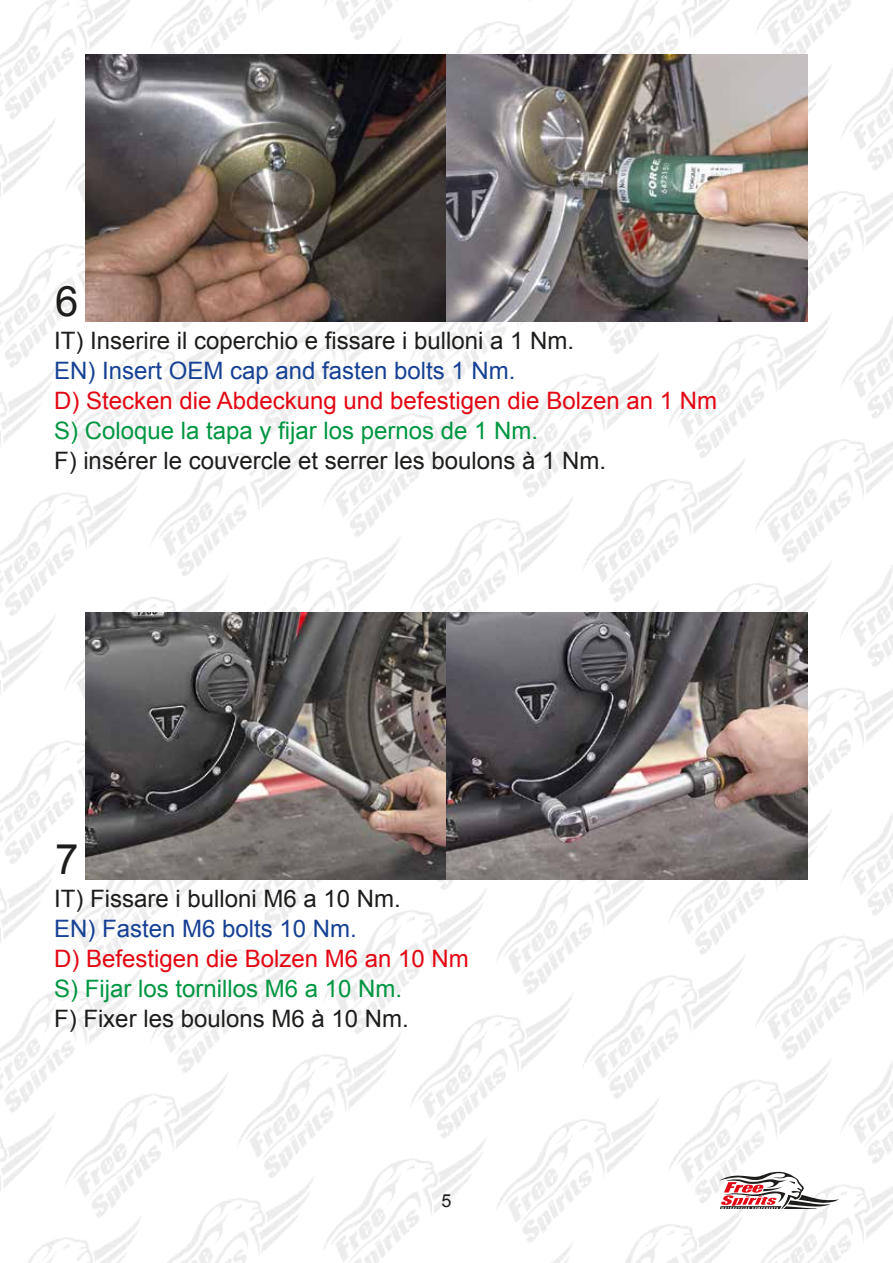
<style>
.page{position:relative;width:893px;height:1263px;background:#fff}
.page>*{position:absolute;margin:0;border:0;box-sizing:border-box;transform-origin:0 0}
.t1{font:42px "Arial";color:#1d1d1b}
.t2{font:24px "Arial";color:#1d1d1b}
.t3{font:24px "Arial";color:#e30613}
.t4{font:24px "Arial";color:#009641}
.t5{font:24px "Arial";color:#164194}
.t6{font:18px "Arial";color:#1d1d1b}
</style>
<div class="page">
<img style="left:0;top:0;width:893px;height:1262px">
<svg style="left:719px;top:1172px;width:120px;height:37px"></svg>
<img style="left:85px;top:54px;width:723px;height:268px">
<img style="left:85px;top:612px;width:723px;height:268px">
<h1 class="t1" style="left:55px;top:274px;width:25px">6</h1>
<p class="t2" style="left:54px;top:325px;width:522px">IT) Inserire il coperchio e fissare i bulloni a 1 Nm.</p>
<p class="t5" style="left:54px;top:355px;width:463px">EN) Insert OEM cap and fasten bolts 1 Nm.</p>
<p class="t3" style="left:54px;top:385px;width:665px">D) Stecken die Abdeckung und befestigen die Bolzen an 1 Nm</p>
<p class="t4" style="left:54px;top:415px;width:486px">S) Coloque la tapa y fijar los pernos de 1 Nm.</p>
<p class="t2" style="left:54px;top:445px;width:554px">F) insérer le couvercle et serrer les boulons à 1 Nm.</p>
<h1 class="t1" style="left:55px;top:832px;width:25px">7</h1>
<p class="t2" style="left:54px;top:883px;width:348px">IT) Fissare i bulloni M6 a 10 Nm.</p>
<p class="t5" style="left:54px;top:913px;width:304px">EN) Fasten M6 bolts 10 Nm.</p>
<p class="t3" style="left:54px;top:943px;width:416px">D) Befestigen die Bolzen M6 an 10 Nm</p>
<p class="t4" style="left:54px;top:973px;width:350px">S) Fijar los tornillos M6 a 10 Nm.</p>
<p class="t2" style="left:54px;top:1003px;width:356px">F) Fixer les boulons M6 à 10 Nm.</p>
<p class="t6" style="left:441px;top:1189px;width:12px">5</p>
</div>
